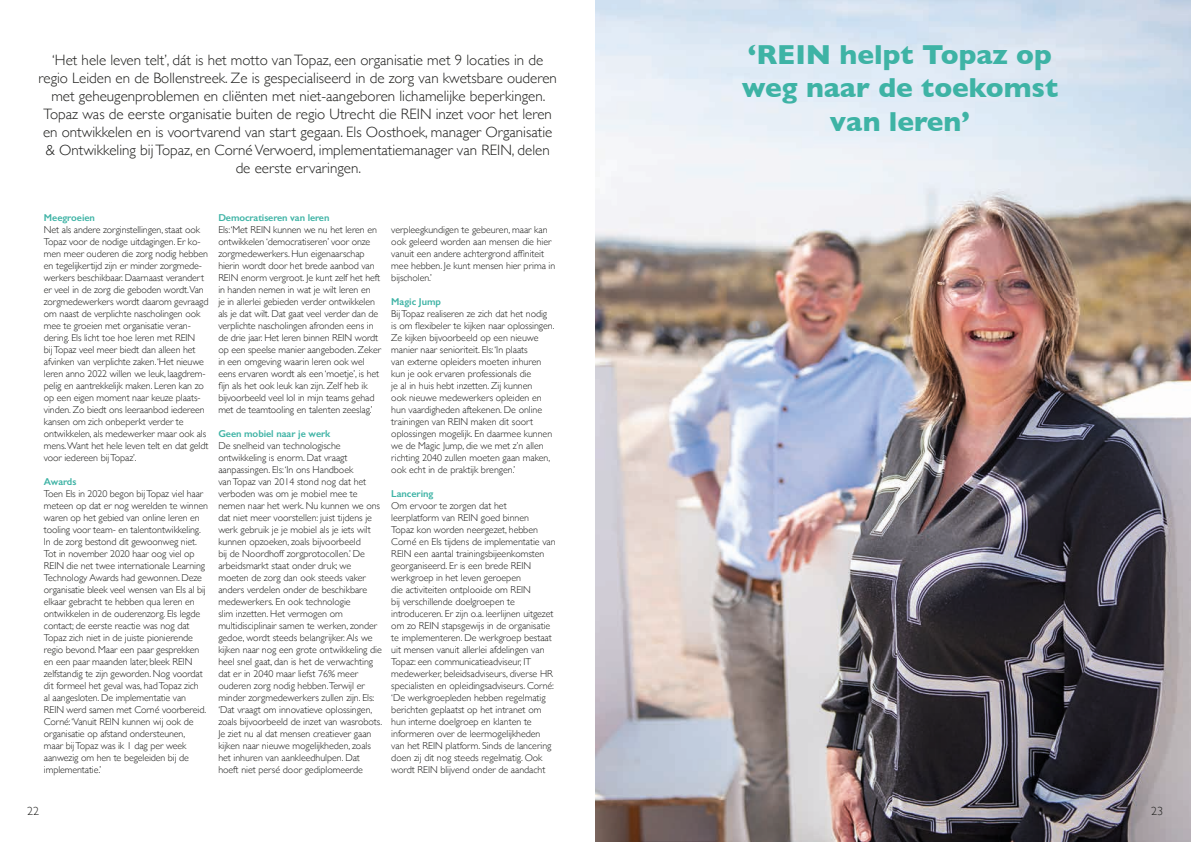
<style>
.page{position:relative;width:1191px;height:842px;background:#fff}
.page>*{position:absolute;margin:0;border:0;box-sizing:border-box;transform-origin:0 0}
.t1{font:700 28px/33.6px "Gill Sans";color:#3eb3a5;text-align:center}
.t2{font:300 15px/18px "Gill Sans";color:#1d1d1b;text-align:center}
.t3{font:300 12px "Gill Sans";color:#1d1d1b}
.t4{font:300 10px/12px "Gill Sans";letter-spacing:-.005em;color:#1d1d1b}
.t5{font:600 10px "Gill Sans";letter-spacing:-.005em;color:#3eb3a5}
</style>
<div class="page">
<img style="left:595px;top:0;width:596px;height:842px">
<p class="t2" style="left:38px;top:50px;width:520px">‘Het hele leven telt’, dát is het motto van Topaz, een organisatie met 9 locaties in de regio Leiden en de Bollenstreek. Ze is gespecialiseerd in de zorg van kwetsbare ouderen met geheugenproblemen en cliënten met niet-aangeboren lichamelijke beperkingen.<br>Topaz was de eerste organisatie buiten de regio Utrecht die REIN inzet voor het leren en ontwikkelen en is voortvarend van start gegaan. Els Oosthoek, manager Organisatie &amp; Ontwikkeling bij Topaz, en Corné Verwoerd, implementatiemanager van REIN, delen de eerste ervaringen.</p>
<p class="t5" style="left:44px;top:212px;width:53px">Meegroeien</p>
<p class="t4" style="left:44px;top:224px;width:166px">Net als andere zorginstellingen, staat ook Topaz voor de nodige uitdagingen. Er ko&shy;men meer ouderen die zorg nodig hebben en tegelijkertijd zijn er minder zorgmede&shy;werkers beschikbaar. Daarnaast verandert er veel in de zorg die geboden wordt.Van zorgmedewerkers wordt daarom gevraagd om naast de verplichte nascholingen ook mee te groeien met organisatie veran&shy;dering. Els licht toe hoe leren met REIN<br>bij Topaz veel meer biedt dan alleen het afvinken van verplichte zaken. ‘Het nieuwe leren anno 2022 willen we leuk, laagdrem&shy;pelig en aantrekkelijk maken. Leren kan zo op een eigen moment naar keuze plaats&shy;vinden. Zo biedt ons leeraanbod iedereen kansen om zich onbeperkt verder te ontwikkelen, als medewerker maar ook als mens. Want het hele leven telt en dat geldt voor iedereen bij Topaz’.</p>
<p class="t5" style="left:44px;top:476px;width:34px">Awards</p>
<p class="t4" style="left:44px;top:488px;width:166px">Toen Els in 2020 begon bij Topaz viel haar meteen op dat er nog werelden te winnen waren op het gebied van online leren en tooling voor team- en talentontwikkeling.<br>In de zorg bestond dit gewoonweg niet.<br>Tot in november 2020 haar oog viel op REIN die net twee internationale Learning Technology Awards had gewonnen. Deze organisatie bleek veel wensen van Els al bij elkaar gebracht te hebben qua leren en ontwikkelen in de ouderenzorg. Els legde contact; de eerste reactie was nog dat Topaz zich niet in de juiste pionierende regio bevond. Maar een paar gesprekken en een paar maanden later, bleek REIN zelfstandig te zijn geworden. Nog voordat dit formeel het geval was, had Topaz zich<br>al aangesloten. De implementatie van REIN werd samen met Corné voorbereid.<br>Corné: ‘Vanuit REIN kunnen wij ook de organisatie op afstand ondersteunen,<br>maar bij Topaz was ik 1 dag per week aanwezig om hen te begeleiden bij de implementatie.’</p>
<p class="t5" style="left:218px;top:211px;width:113px">Democratiseren van leren</p>
<p class="t4" style="left:218px;top:223px;width:164px">Els: ‘Met REIN kunnen we nu het leren en ontwikkelen ‘democratiseren’ voor onze zorgmedewerkers. Hun eigenaarschap hierin wordt door het brede aanbod van REIN enorm vergroot. Je kunt zelf het heft in handen nemen in wat je wilt leren en<br>je in allerlei gebieden verder ontwikkelen als je dat wilt. Dat gaat veel verder dan de verplichte nascholingen afronden eens in de drie jaar. Het leren binnen REIN wordt op een speelse manier aangeboden. Zeker in een omgeving waarin leren ook wel eens ervaren wordt als een ‘moetje’, is het fijn als het ook leuk kan zijn. Zelf heb ik bijvoorbeeld veel lol in mijn teams gehad met de teamtooling en talenten zeeslag.’</p>
<p class="t5" style="left:218px;top:427px;width:114px">Geen mobiel naar je werk</p>
<p class="t4" style="left:218px;top:439px;width:165px">De snelheid van technologische ontwikkeling is enorm. Dat vraagt aanpassingen. Els: ‘In ons Handboek<br>van Topaz van 2014 stond nog dat het verboden was om je mobiel mee te nemen naar het werk. Nu kunnen we ons dat niet meer voorstellen: juist tijdens je werk gebruik je je mobiel als je iets wilt kunnen opzoeken, zoals bijvoorbeeld<br>bij de Noordhoff zorgprotocollen.’ De arbeidsmarkt staat onder druk; we moeten de zorg dan ook steeds vaker anders verdelen onder de beschikbare medewerkers. En ook technologie<br>slim inzetten. Het vermogen om multidisciplinair samen te werken, zonder gedoe, wordt steeds belangrijker. Als we kijken naar nog een grote ontwikkeling die heel snel gaat, dan is het de verwachting dat er in 2040 maar liefst 76% meer ouderen zorg nodig hebben.Terwijl er minder zorgmedewerkers zullen zijn. Els: ‘Dat vraagt om innovatieve oplossingen, zoals bijvoorbeeld de inzet van wasrobots.<br>Je ziet nu al dat mensen creatiever gaan kijken naar nieuwe mogelijkheden, zoals het inhuren van aankleedhulpen. Dat hoeft niet persé door gediplomeerde</p>
<p class="t4" style="left:391px;top:223px;width:166px">verpleegkundigen te gebeuren, maar kan ook geleerd worden aan mensen die hier vanuit een andere achtergrond affiniteit mee hebben. Je kunt mensen hier prima in bijscholen.’</p>
<p class="t5" style="left:391px;top:296px;width:51px">Magic Jump</p>
<p class="t4" style="left:391px;top:307px;width:165px">Bij Topaz realiseren ze zich dat het nodig is om flexibeler te kijken naar oplossingen.<br>Ze kijken bijvoorbeeld op een nieuwe manier naar senioriteit. Els: ‘In plaats<br>van externe opleiders moeten inhuren kun je ook ervaren professionals die<br>je al in huis hebt inzetten. Zij kunnen<br>ook nieuwe medewerkers opleiden en hun vaardigheden aftekenen. De online trainingen van REIN maken dit soort oplossingen mogelijk. En daarmee kunnen we de Magic Jump, die we met z’n allen richting 2040 zullen moeten gaan maken, ook echt in de praktijk brengen.’</p>
<p class="t5" style="left:391px;top:488px;width:44px">Lancering</p>
<p class="t4" style="left:391px;top:499px;width:166px">Om ervoor te zorgen dat het leerplatform van REIN goed binnen<br>Topaz kon worden neergezet, hebben Corné en Els tijdens de implementatie van REIN een aantal trainingsbijeenkomsten georganiseerd. Er is een brede REIN werkgroep in het leven geroepen<br>die activiteiten ontplooide om REIN<br>bij verschillende doelgroepen te introduceren. Er zijn o.a. leerlijnen uitgezet om zo REIN stapsgewijs in de organisatie te implementeren. De werkgroep bestaat uit mensen vanuit allerlei afdelingen van Topaz: een communicatieadviseur, IT medewerker, beleidsadviseurs, diverse HR specialisten en opleidingsadviseurs. Corné: ‘De werkgroepleden hebben regelmatig berichten geplaatst op het intranet om hun interne doelgroep en klanten te informeren over de leermogelijkheden van het REIN platform. Sinds de lancering doen zij dit nog steeds regelmatig. Ook wordt REIN blijvend onder de aandacht</p>
<p class="t3" style="left:27px;top:801px;width:13px">22</p>
<h1 class="t1" style="left:741px;top:37px;width:318px">‘REIN helpt Topaz op weg naar de toekomst van leren’</h1>
<p class="t3" style="left:1151px;top:801px;width:13px">23</p>
</div>
